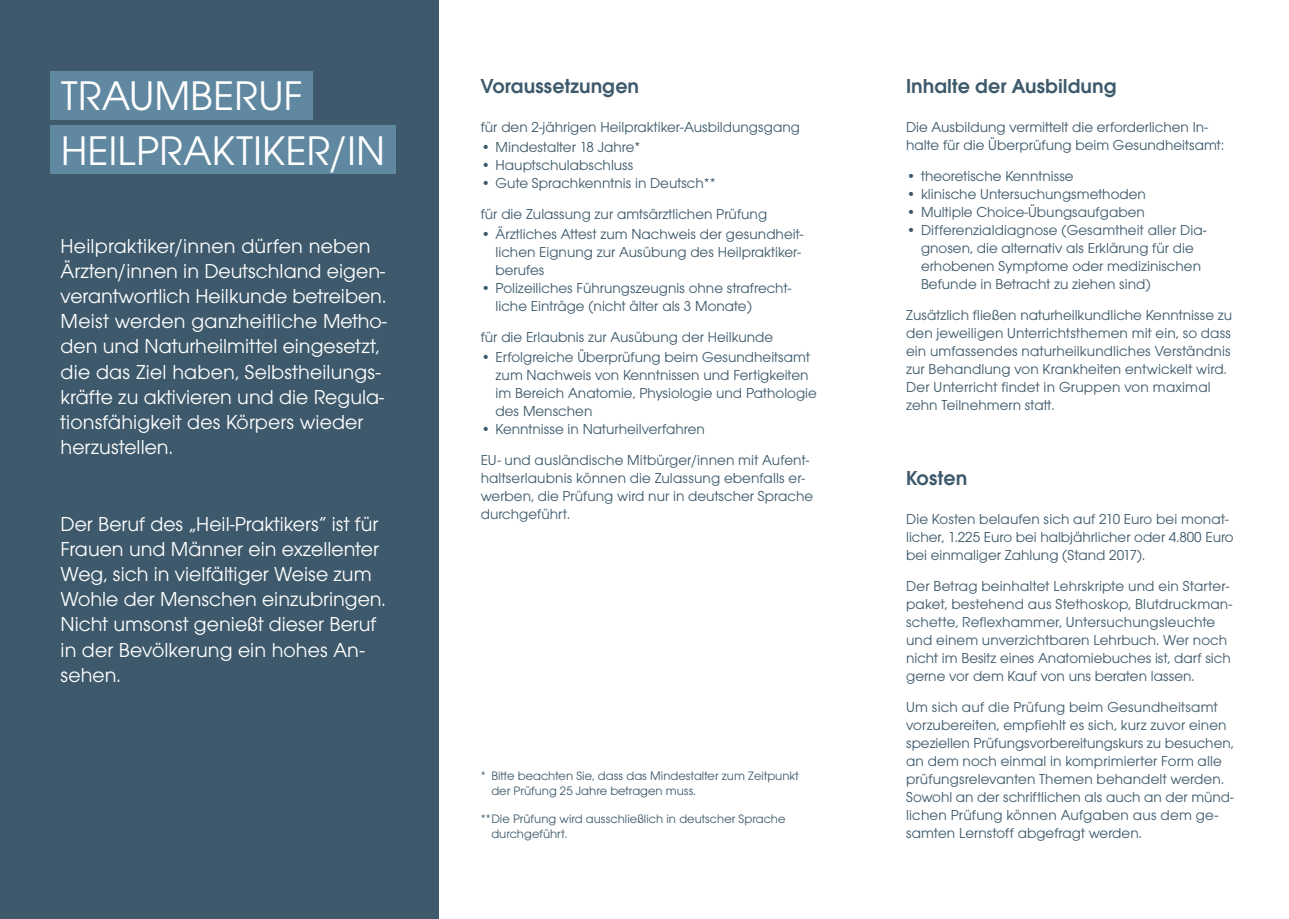
<style>
.page{position:relative;width:1289px;height:919px;background:#fff}
.page>*{position:absolute;margin:0;border:0;box-sizing:border-box;transform-origin:0 0}
.t1{font:43.05px/54.4px "Avant Garde Gothic Itc T";color:#fff}
.t2{font:21px/25.2px "Avant Garde Gothic Itc T";color:#fff}
.t3{font:600 21px "Avant Garde Gothic Itc T";color:#3d596b}
.t4{font:15px/18px "Avant Garde Gothic Itc T";color:#3d596b}
.t5{font:12.75px/15px "Avant Garde Gothic Itc T";color:#3d596b}
</style>
<div class="page">
<div style="left:0;top:0;width:438px;height:918px;background:#3d596b"></div>
<div style="left:51px;top:125px;width:345px;height:49px;background:#6088a0"></div>
<div style="left:51px;top:71px;width:262px;height:49px;background:#6088a0"></div>
<h1 class="t1" style="left:61px;top:68px;width:326px">TRAUMBERUF<br>HEILPRAKTIKER/IN</h1>
<h2 class="t3" style="left:906px;top:73px;width:212px">Inhalte der Ausbildung</h2>
<h2 class="t3" style="left:480px;top:73px;width:160px">Voraussetzungen</h2>
<p class="t4" style="left:480px;top:118px;width:321px">für den 2-jährigen Heilpraktiker-Ausbildungsgang</p>
<p class="t4" style="left:480px;top:138px;width:161px">• Mindestalter 18 Jahre*</p>
<p class="t4" style="left:480px;top:156px;width:154px">• Hauptschulabschluss</p>
<p class="t4" style="left:480px;top:167px;width:288px;line-height:30.8px">• Gute Sprachkenntnis in Deutsch**<br>für die Zulassung zur amtsärztlichen Prüfung</p>
<p class="t4" style="left:495px;top:225px;width:309px;text-indent:-15px">• Ärztliches Attest zum Nachweis der gesundheit&shy;lichen Eignung zur Ausübung des Heilpraktiker&shy;berufes</p>
<p class="t4" style="left:495px;top:279px;width:297px;text-indent:-15px">• Polizeiliches Führungszeugnis ohne strafrecht&shy;liche Einträge (nicht älter als 3 Monate)</p>
<p class="t4" style="left:480px;top:327px;width:294px">für die Erlaubnis zur Ausübung der Heilkunde</p>
<p class="t4" style="left:495px;top:347px;width:323px;text-indent:-15px">• Erfolgreiche Überprüfung beim Gesundheitsamt zum Nachweis von Kenntnissen und Fertigkeiten im Bereich Anatomie, Physiologie und Pathologie des Menschen</p>
<p class="t4" style="left:480px;top:413px;width:330px;line-height:30.8px">• Kenntnisse in Naturheilverfahren<br>EU- und ausländische Mitbürger/innen mit Aufent-</p>
<p class="t4" style="left:480px;top:468px;width:334px">haltserlaubnis können die Zulassung ebenfalls er&shy;werben, die Prüfung wird nur in deutscher Sprache durchgeführt.</p>
<p class="t4" style="left:906px;top:118px;width:319px">Die Ausbildung vermittelt die erforderlichen In&shy;halte für die Überprüfung beim Gesundheitsamt:</p>
<p class="t4" style="left:906px;top:166px;width:169px">• theoretische Kenntnisse</p>
<p class="t4" style="left:906px;top:184px;width:241px">• klinische Untersuchungsmethoden</p>
<p class="t4" style="left:906px;top:202px;width:240px">• Multiple Choice-Übungsaufgaben</p>
<p class="t4" style="left:921px;top:220px;width:287px;text-indent:-15px">• Differenzialdiagnose (Gesamtheit aller Dia&shy;gnosen, die alternativ als Erklärung für die erhobenen Symptome oder medizinischen Befunde in Betracht zu ziehen sind)</p>
<p class="t4" style="left:906px;top:305px;width:327px">Zusätzlich fließen naturheilkundliche Kenntnisse zu den jeweiligen Unterrichtsthemen mit ein, so dass ein umfassendes naturheilkundliches Verständnis zur Behandlung von Krankheiten entwickelt wird.<br>Der Unterricht findet in Gruppen von maximal zehn Teilnehmern statt.</p>
<p class="t2" style="left:61px;top:232px;width:327px">Heilpraktiker/innen dürfen neben Ärzten/innen in Deutschland eigen&shy;verantwortlich Heilkunde betreiben.<br>Meist werden ganzheitliche Metho&shy;den und Naturheilmittel eingesetzt, die das Ziel haben, Selbstheilungs&shy;kräfte zu aktivieren und die Regula&shy;tionsfähigkeit des Körpers wieder herzustellen.</p>
<h2 class="t3" style="left:906px;top:465px;width:63px">Kosten</h2>
<p class="t4" style="left:906px;top:510px;width:329px">Die Kosten belaufen sich auf 210 Euro bei monat&shy;licher, 1.225 Euro bei halbjährlicher oder 4.800 Euro bei einmaliger Zahlung (Stand 2017).</p>
<p class="t4" style="left:906px;top:576px;width:328px">Der Betrag beinhaltet Lehrskripte und ein Starter&shy;paket, bestehend aus Stethoskop, Blutdruckman&shy;schette, Reflexhammer, Untersuchungsleuchte und einem unverzichtbaren Lehrbuch. Wer noch nicht im Besitz eines Anatomiebuches ist, darf sich gerne vor dem Kauf von uns beraten lassen.</p>
<p class="t4" style="left:906px;top:697px;width:329px">Um sich auf die Prüfung beim Gesundheitsamt vorzubereiten, empfiehlt es sich, kurz zuvor einen speziellen Prüfungsvorbereitungskurs zu besuchen, an dem noch einmal in komprimierter Form alle prüfungsrelevanten Themen behandelt werden.<br>Sowohl an der schriftlichen als auch an der münd&shy;lichen Prüfung können Aufgaben aus dem ge&shy;samten Lernstoff abgefragt werden.</p>
<h2 class="t2" style="left:61px;top:510px;width:326px">Der Beruf des „Heil-Praktikers“ ist für<br>Frauen und Männer ein exzellenter<br>Weg, sich in vielfältiger Weise zum<br>Wohle der Menschen einzubringen.<br>Nicht umsonst genießt dieser Beruf in der Bevölkerung ein hohes An&shy;sehen.</h2>
<p class="t5" style="left:491px;top:768px;width:309px;text-indent:-11px">* Bitte beachten Sie, dass das Mindestalter zum Zeitpunkt der Prüfung 25 Jahre betragen muss.</p>
<p class="t5" style="left:491px;top:811px;width:296px;text-indent:-11px">**Die Prüfung wird ausschließlich in deutscher Sprache durchgeführt.</p>
</div>
